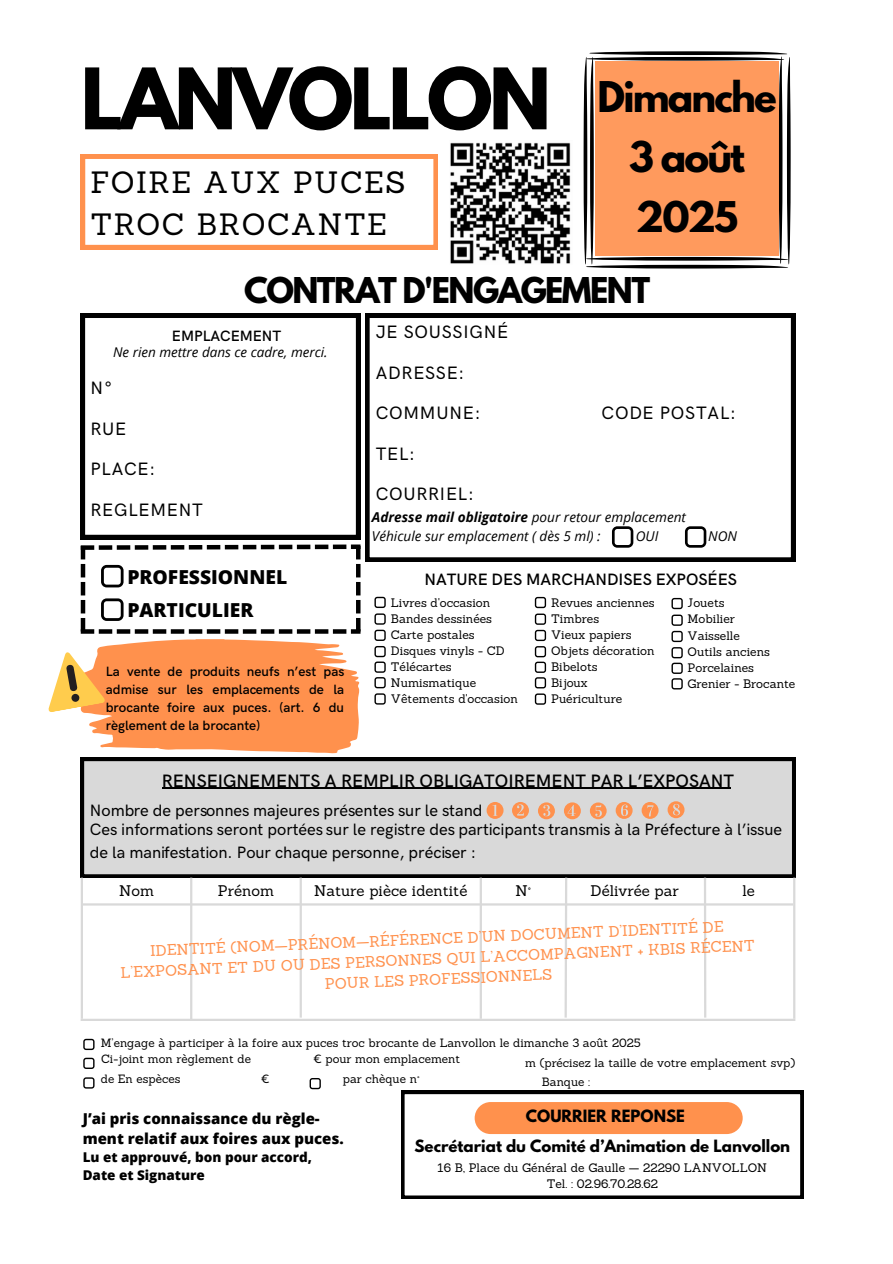
<style>
.page{position:relative;width:893px;height:1264px;background:#fff}
.page>*{position:absolute;margin:0;border:0;box-sizing:border-box;transform-origin:0 0}
.t1{font:700 75px "League Spartan";letter-spacing:-.05em;color:#000}
.t2{font:700 37.5px/59.7px "League Spartan";letter-spacing:-.05em;color:#000;text-align:center}
.t3{font:700 31.5px "League Spartan";letter-spacing:-.05em;color:#000}
.t4{font:30px/41.7px "Sanchez";letter-spacing:.05em;color:#000}
.t5{font:800 19.35px/33.8px "Open Sans";color:#000}
.t6{font:500 18px "HK Grotesk";letter-spacing:.04em;color:#000}
.t7{font:600 18px "HK Grotesk";color:#000}
.t8{font:500 16.5px/22.5px "HK Grotesk";color:#000}
.t9{font:600 16.5px "HK Grotesk";color:#000}
.t10{font:15px "Sanchez";color:#ff914d}
.t11{font:800 15px "Open Sans";color:#000}
.t12{font:700 15px "League Spartan";color:#000}
.t13{font:15px "Sanchez";color:#000}
.t14{font:600 15px "HK Grotesk";color:#000}
.t15{font:italic 700 13.65px "Open Sans";color:#000}
.t16{font:italic 13.65px "Open Sans";color:#000}
.t17{font:600 13.5px/18px "HK Grotesk";color:#000;text-align:justify}
.t18{font:800 13.5px "Open Sans";color:#000}
.t19{font:italic 13.5px "Open Sans";color:#000}
.t20{font:12px "Sanchez";color:#000}
.t21{font:11.7px "Sanchez";color:#000}
.s1{font-weight:400}
</style>
<div class="page">
<svg style="left:81px;top:313px;width:279px;height:226px"></svg>
<svg style="left:365px;top:313px;width:430px;height:249px"></svg>
<svg style="left:612px;top:526px;width:21px;height:21px"></svg>
<svg style="left:685px;top:526px;width:21px;height:21px"></svg>
<svg style="left:81px;top:544px;width:279px;height:89px"></svg>
<svg style="left:374px;top:596px;width:11px;height:108px"></svg>
<svg style="left:535px;top:597px;width:11px;height:107px"></svg>
<svg style="left:671px;top:598px;width:11px;height:91px"></svg>
<svg style="left:48px;top:639px;width:312px;height:114px"></svg>
<svg style="left:401px;top:1090px;width:402px;height:108px"></svg>
<div style="left:474px;top:1101px;width:268px;height:33px;background:#ff914d;border-radius:16px"></div>
<svg style="left:81px;top:757px;width:714px;height:120px;background:#cacaca"></svg>
<hr style="left:81px;top:1018px;width:714px;height:2px;background:#d9d9d9">
<svg style="left:486px;top:802px;width:17px;height:16px"></svg>
<svg style="left:512px;top:802px;width:17px;height:16px"></svg>
<svg style="left:538px;top:802px;width:17px;height:17px"></svg>
<svg style="left:564px;top:802px;width:16px;height:17px"></svg>
<svg style="left:615px;top:802px;width:17px;height:16px"></svg>
<svg style="left:641px;top:802px;width:17px;height:16px"></svg>
<svg style="left:667px;top:801px;width:17px;height:17px"></svg>
<svg style="left:590px;top:802px;width:16px;height:17px"></svg>
<hr style="left:82px;top:903px;width:711px;height:2px;background:#d9d9d9">
<hr style="left:190px;top:877px;width:2px;height:142px;background:#d9d9d9">
<hr style="left:299px;top:877px;width:3px;height:140px;background:#d9d9d9">
<hr style="left:703px;top:877px;width:3px;height:140px;background:#d9d9d9">
<svg style="left:563px;top:875px;width:5px;height:144px"></svg>
<hr style="left:479px;top:877px;width:3px;height:141px;background:#d9d9d9">
<hr style="left:81px;top:877px;width:2px;height:141px;background:#d9d9d9">
<hr style="left:793px;top:877px;width:2px;height:141px;background:#d9d9d9">
<hr style="left:162px;top:787px;width:568px;height:2px;background:#000">
<svg style="left:83px;top:1038px;width:11px;height:12px"></svg>
<svg style="left:83px;top:1057px;width:11px;height:11px"></svg>
<svg style="left:83px;top:1077px;width:11px;height:11px"></svg>
<svg style="left:309px;top:1078px;width:12px;height:11px"></svg>
<img style="left:450px;top:142px;width:121px;height:122px">
<svg style="left:81px;top:154px;width:356px;height:95px"></svg>
<svg style="left:583px;top:51px;width:207px;height:217px"></svg>
<div style="left:594px;top:61px;width:184px;height:194px;background:#ff9a5d"></div>
<p class="t1" style="left:81px;top:40px;width:472px">LANVOLLON</p>
<p class="t4" style="left:90px;top:161px;width:316px">FOIRE AUX PUCES<br>TROC BROCANTE</p>
<p class="t2" style="left:597px;top:67px;width:180px">Dimanche<br>3 août<br>2025</p>
<p class="t3" style="left:244px;top:265px;width:407px">CONTRAT D'ENGAGEMENT</p>
<h1 class="t14" style="left:172px;top:325px;width:111px">EMPLACEMENT</h1>
<h2 class="t19" style="left:113px;top:343px;width:216px">Ne rien mettre dans ce cadre, merci.</h2>
<p class="t6" style="left:90px;top:374px;width:23px">N°</p>
<p class="t6" style="left:90px;top:415px;width:37px">RUE</p>
<p class="t6" style="left:90px;top:455px;width:66px">PLACE:</p>
<p class="t6" style="left:90px;top:496px;width:114px">REGLEMENT</p>
<p class="t6" style="left:375px;top:318px;width:134px">JE SOUSSIGNÉ</p>
<p class="t6" style="left:375px;top:359px;width:90px">ADRESSE:</p>
<p class="t6" style="left:375px;top:399px;width:106px">COMMUNE:</p>
<p class="t6" style="left:601px;top:399px;width:136px">CODE POSTAL:</p>
<p class="t6" style="left:375px;top:440px;width:41px">TEL:</p>
<p class="t6" style="left:375px;top:480px;width:100px">COURRIEL:</p>
<p class="t15" style="left:372px;top:507px;width:315px">Adresse mail obligatoire <span class="s1">pour retour emplacement</span></p>
<h4 class="t16" style="left:372px;top:526px;width:230px">Véhicule sur emplacement ( dès 5 ml) :</h4>
<h4 class="t16" style="left:635px;top:526px;width:24px">OUI</h4>
<h4 class="t16" style="left:708px;top:526px;width:30px">NON</h4>
<h3 class="t5" style="left:127px;top:559px;width:161px">PROFESSIONNEL<br>PARTICULIER</h3>
<h6 class="t9" style="left:424px;top:567px;width:314px">NATURE DES MARCHANDISES EXPOSÉES</h6>
<p class="t20" style="left:391px;top:594px;width:101px">Livres d'occasion</p>
<h5 class="t20" style="left:391px;top:610px;width:103px">Bandes dessinées</h5>
<p class="t20" style="left:391px;top:626px;width:85px">Carte postales</p>
<h5 class="t20" style="left:391px;top:642px;width:115px">Disques vinyls - CD</h5>
<p class="t20" style="left:391px;top:658px;width:62px">Télécartes</p>
<p class="t20" style="left:391px;top:674px;width:87px">Numismatique</p>
<p class="t20" style="left:391px;top:690px;width:128px">Vêtements d'occasion</p>
<p class="t20" style="left:551px;top:595px;width:105px">Revues anciennes</p>
<h5 class="t20" style="left:551px;top:611px;width:50px">Timbres</h5>
<p class="t20" style="left:551px;top:627px;width:82px">Vieux papiers</p>
<p class="t20" style="left:551px;top:643px;width:105px">Objets décoration</p>
<p class="t20" style="left:551px;top:659px;width:48px">Bibelots</p>
<p class="t20" style="left:551px;top:675px;width:38px">Bijoux</p>
<h6 class="t20" style="left:551px;top:691px;width:73px">Puériculture</h6>
<p class="t20" style="left:687px;top:595px;width:39px">Jouets</p>
<p class="t20" style="left:687px;top:611px;width:49px">Mobilier</p>
<p class="t20" style="left:687px;top:627px;width:54px">Vaisselle</p>
<p class="t20" style="left:687px;top:643px;width:84px">Outils anciens</p>
<p class="t20" style="left:687px;top:659px;width:68px">Porcelaines</p>
<p class="t20" style="left:687px;top:675px;width:109px">Grenier - Brocante</p>
<p class="t17" style="left:106px;top:661px;width:240px">La vente de produits neufs n’est pas admise sur les emplacements de la brocante foire aux puces. (art. 6 du règlement de la brocante)</p>
<p class="t7" style="left:162px;top:767px;width:573px">RENSEIGNEMENTS A REMPLIR OBLIGATOIREMENT PAR L’EXPOSANT</p>
<p class="t8" style="left:90px;top:797px;width:394px">Nombre de personnes majeures présentes sur le stand</p>
<p class="t8" style="left:90px;top:817px;width:693px">Ces informations seront portées sur le registre des participants transmis à la Préfecture à l’issue de la manifestation. Pour chaque personne, préciser :</p>
<p class="t13" style="left:119px;top:881px;width:36px">Nom</p>
<p class="t13" style="left:218px;top:881px;width:58px">Prénom</p>
<p class="t13" style="left:314px;top:881px;width:155px">Nature pièce identité</p>
<p class="t13" style="left:515px;top:881px;width:17px">N°</p>
<p class="t13" style="left:590px;top:881px;width:90px">Délivrée par</p>
<p class="t13" style="left:742px;top:881px;width:14px">le</p>
<p class="t10" style="left:150px;top:938px;width:575px;rotate:-2deg">IDENTITÉ (NOM—PRÉNOM—RÉFÉRENCE D’UN DOCUMENT D’IDENTITÉ DE</p>
<p class="t10" style="left:120px;top:960px;width:636px;rotate:-2deg">L’EXPOSANT ET DU OU DES PERSONNES QUI L’ACCOMPAGNENT + KBIS RÉCENT</p>
<p class="t10" style="left:324px;top:973px;width:229px;rotate:-2deg">POUR LES PROFESSIONNELS</p>
<p class="t21" style="left:101px;top:1035px;width:541px">M’engage à participer à la foire aux puces troc brocante de Lanvollon le dimanche 3 août 2025</p>
<p class="t21" style="left:101px;top:1051px;width:151px">Ci-joint mon règlement de</p>
<p class="t21" style="left:313px;top:1051px;width:148px">€ pour mon emplacement</p>
<p class="t21" style="left:101px;top:1070px;width:81px">de En espèces</p>
<p class="t21" style="left:261px;top:1070px;width:10px">€</p>
<p class="t21" style="left:343px;top:1070px;width:78px">par chèque n°</p>
<p class="t21" style="left:525px;top:1054px;width:272px">m (précisez la taille de votre emplacement svp)</p>
<p class="t21" style="left:542px;top:1074px;width:50px">Banque :</p>
<p class="t11" style="left:83px;top:1108px;width:238px">J’ai pris connaissance du règle-</p>
<p class="t11" style="left:83px;top:1128px;width:262px">ment relatif aux foires aux puces.</p>
<p class="t18" style="left:83px;top:1147px;width:231px">Lu et approuvé, bon pour accord,</p>
<p class="t18" style="left:83px;top:1165px;width:124px">Date et Signature</p>
<p class="t12" style="left:526px;top:1104px;width:160px">COURRIER REPONSE</p>
<p class="t12" style="left:414px;top:1133px;width:377px">Secrétariat du Comité d’Animation de Lanvollon</p>
<p class="t20" style="left:437px;top:1159px;width:331px">16 B, Place du Général de Gaulle — 22290 LANVOLLON</p>
<p class="t20" style="left:546px;top:1175px;width:113px">Tel. : 02.96.70.28.62</p>
</div>
